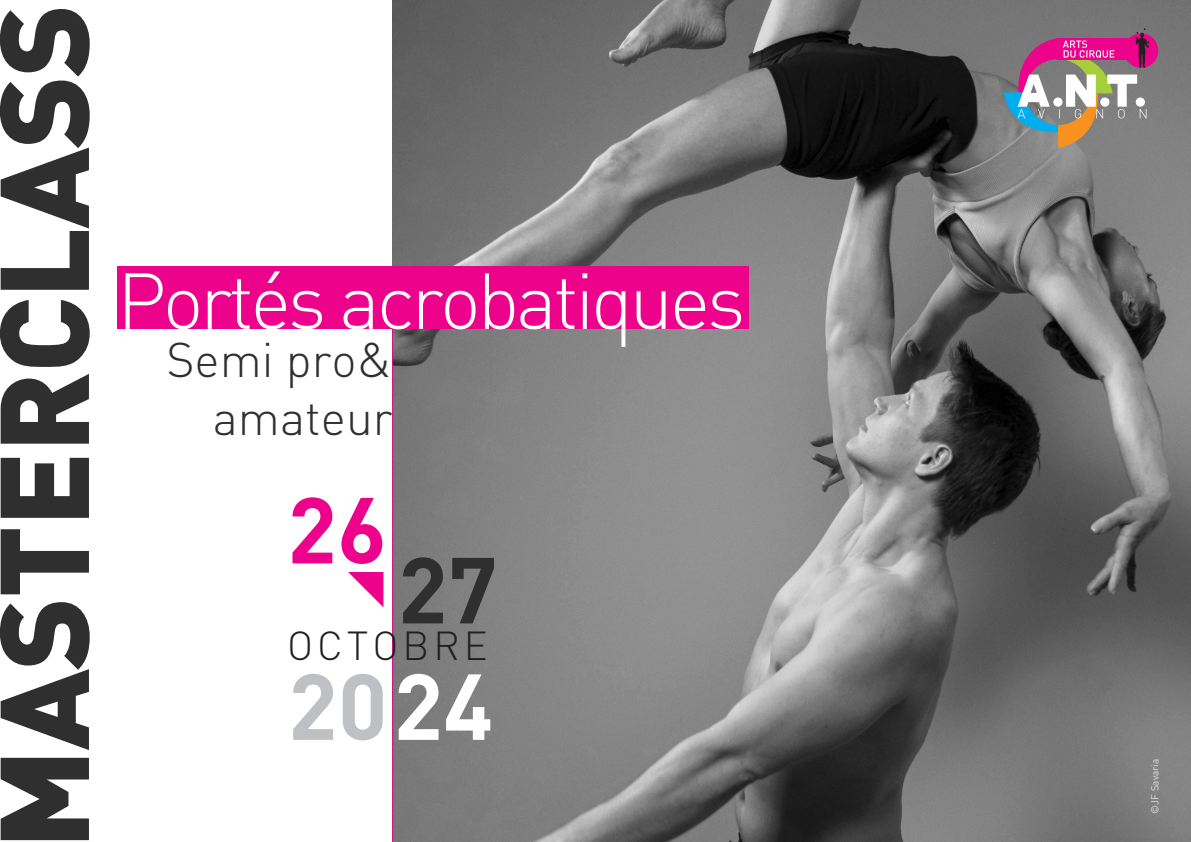
<style>
.page{position:relative;width:1191px;height:842px;background:#fff}
.page>*{position:absolute;margin:0;border:0;box-sizing:border-box;transform-origin:0 0}
.t1{font:900 124px "DIN";letter-spacing:-.01em;color:#302f30}
.t2{font:700 92px "DIN";color:#bec0c3}
.t3{font:700 92px "DIN";color:#ed028c}
.t4{font:700 92px "DIN";color:#302f30}
.t5{font:300 78px "DIN";letter-spacing:-.045em;color:#fff}
.t6{font:300 48px/57.6px "DIN";color:#302f30;text-align:right}
.t7{font:300 40px "DIN";letter-spacing:.1em;color:#231f20}
.t8{font:300 10px "DIN";color:#fff}
.s1{color:#fff}
</style>
<div class="page">
<img style="left:393px;top:0;width:798px;height:842px">
<div style="left:117px;top:266px;width:631px;height:63px;background:#ed028c"></div>
<hr style="left:392px;top:329px;width:1px;height:513px;background:#ed028c">
<div style="left:1124px;top:33px;width:34px;height:35px;background:#ed028c;border-radius:50%"></div>
<svg style="left:1003px;top:28px;width:146px;height:120px;background:#9f808e"></svg>
<svg style="left:348px;top:572px;width:35px;height:35px"></svg>
<p class="t1" style="left:-39px;top:849px;width:847px;rotate:-90deg">MASTERCLASS</p>
<p class="t5" style="left:117px;top:253px;width:630px">Portés acrobatiques</p>
<p class="t6" style="left:166px;top:331px;width:228px">Semi pro&amp; amateur</p>
<p class="t3" style="left:287px;top:470px;width:101px">26</p>
<p class="t4" style="left:398px;top:530px;width:101px">27</p>
<p class="t7" style="left:287px;top:621px;width:202px">OCTOBRE</p>
<p class="t2" style="left:288px;top:646px;width:207px">20<span class="s1">24</span></p>
<p class="t8" style="left:1148px;top:814px;width:56px;rotate:-90deg">©JF Savaria</p>
</div>
